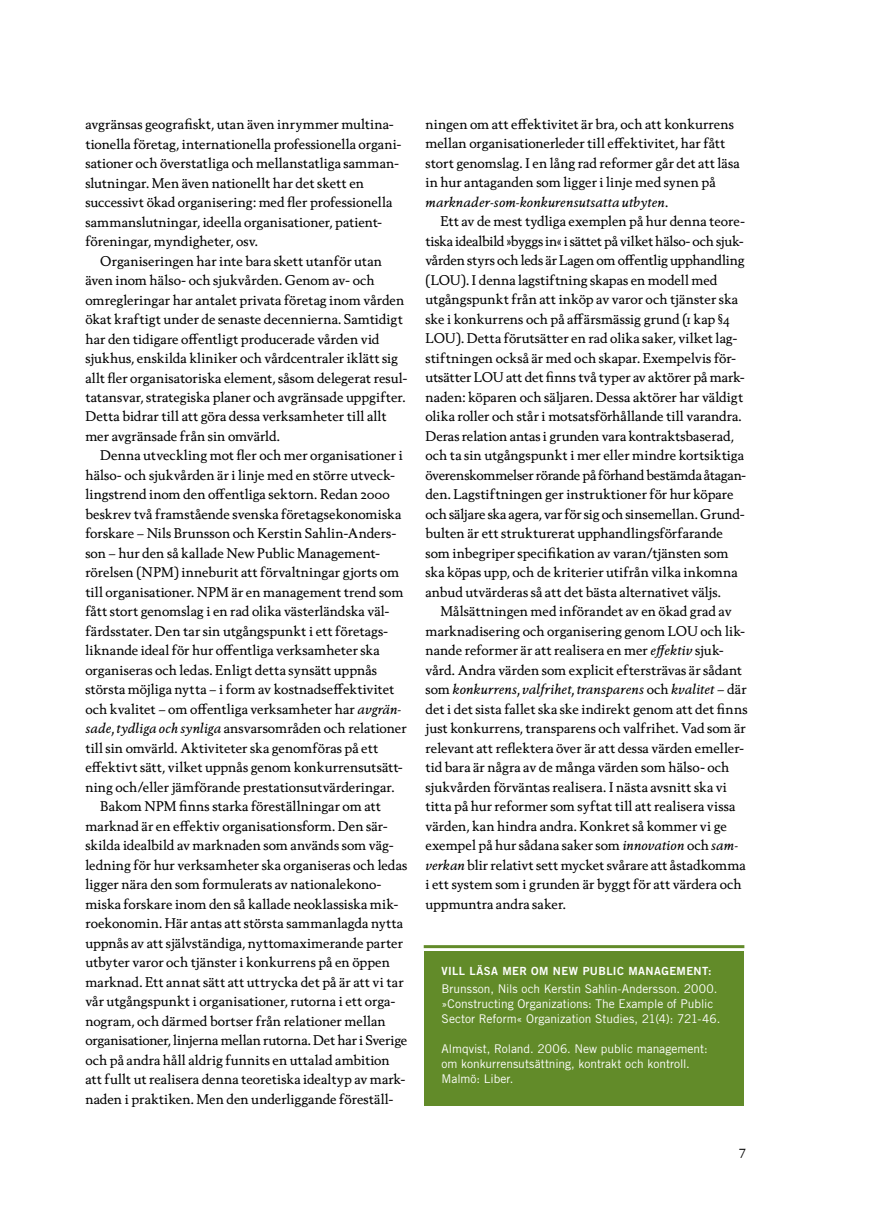
<style>
.page{position:relative;width:872px;height:1212px;background:#fff}
.page>*{position:absolute;margin:0;border:0;box-sizing:border-box;transform-origin:0 0}
.t1{font:13.5px/19.5px "Berling Nova Text Pro";color:#000}
.t2{font:12px/15px "Trade Gothic LT Pro";color:#fff}
.t3{font:11.25px "Trade Gothic LT Pro Bd 2";letter-spacing:.035em;color:#fff}
.s1{font-style:italic}
</style>
<div class="page">
<div style="left:424px;top:951px;width:320px;height:155px;background:#628b29"></div>
<hr style="left:424px;top:945px;width:320px;height:3px;background:#628b29">
<p class="t1" style="left:85px;top:114px;width:318px">avgränsas geografiskt, utan även inrymmer multina&shy;tionella företag, internationella professionella organi&shy;sationer och överstatliga och mellanstatliga samman&shy;slutningar. Men även nationellt har det skett en successivt ökad organisering: med fler professionella sammanslutningar, ideella organisationer, patient&shy;föreningar, myndigheter, osv.</p>
<p class="t1" style="left:85px;top:251px;width:323px;text-indent:15px">Organiseringen har inte bara skett utanför utan även inom hälso- och sjukvården. Genom av- och omregleringar har antalet privata företag inom vården ökat kraftigt under de senaste decennierna. Samtidigt har den tidigare offentligt producerade vården vid sjukhus, enskilda kliniker och vårdcentraler iklätt sig allt fler organisatoriska element, såsom delegerat resul&shy;tatansvar, strategiska planer och avgränsade uppgifter.<br>Detta bidrar till att göra dessa verksamheter till allt mer avgränsade från sin omvärld.</p>
<p class="t1" style="left:100px;top:445px;width:304px">Denna utveckling mot fler och mer organisationer i</p>
<p class="t1" style="left:85px;top:465px;width:311px">hälso- och sjukvården är i linje med en större utveck-</p>
<p class="t1" style="left:85px;top:484px;width:306px">lingstrend inom den offentliga sektorn. Redan 2000</p>
<p class="t1" style="left:85px;top:504px;width:317px">beskrev två framstående svenska företagsekonomiska</p>
<p class="t1" style="left:85px;top:523px;width:312px">forskare – Nils Brunsson och Kerstin Sahlin-Anders-</p>
<p class="t1" style="left:85px;top:543px;width:295px">son – hur den så kallade New Public Management-</p>
<p class="t1" style="left:85px;top:562px;width:315px">rörelsen (NPM) inneburit att förvaltningar gjorts om</p>
<p class="t1" style="left:85px;top:582px;width:320px">till organisationer. NPM är en management trend som</p>
<p class="t1" style="left:85px;top:601px;width:306px">fått stort genomslag i en rad olika västerländska väl-</p>
<p class="t1" style="left:85px;top:621px;width:304px">färdsstater. Den tar sin utgångspunkt i ett företags-</p>
<p class="t1" style="left:85px;top:640px;width:296px">liknande ideal för hur offentliga verksamheter ska</p>
<p class="t1" style="left:85px;top:660px;width:293px">organiseras och ledas. Enligt detta synsätt uppnås</p>
<p class="t1" style="left:85px;top:679px;width:310px">största möjliga nytta – i form av kostnadseffektivitet</p>
<p class="t1" style="left:85px;top:699px;width:317px">och kvalitet – om offentliga verksamheter har <span class="s1">avgrän-</span></p>
<p class="t1" style="left:85px;top:718px;width:323px"><span class="s1">sade, tydliga och synliga</span> ansvarsområden och relationer</p>
<p class="t1" style="left:85px;top:738px;width:294px">till sin omvärld. Aktiviteter ska genomföras på ett</p>
<p class="t1" style="left:85px;top:757px;width:319px">effektivt sätt, vilket uppnås genom konkurrensutsätt-</p>
<p class="t1" style="left:85px;top:777px;width:311px">ning och/eller jämförande prestationsutvärderingar.</p>
<p class="t1" style="left:100px;top:796px;width:282px">Bakom NPM finns starka föreställningar om att</p>
<p class="t1" style="left:85px;top:816px;width:304px">marknad är en effektiv organisationsform. Den sär-</p>
<p class="t1" style="left:85px;top:835px;width:310px">skilda idealbild av marknaden som används som väg-</p>
<p class="t1" style="left:85px;top:855px;width:323px">ledning för hur verksamheter ska organiseras och ledas</p>
<p class="t1" style="left:85px;top:874px;width:298px">ligger nära den som formulerats av nationalekono-</p>
<p class="t1" style="left:85px;top:894px;width:314px">miska forskare inom den så kallade neoklassiska mik-</p>
<p class="t1" style="left:85px;top:913px;width:319px">roekonomin. Här antas att största sammanlagda nytta</p>
<p class="t1" style="left:85px;top:933px;width:319px">uppnås av att självständiga, nyttomaximerande parter</p>
<p class="t1" style="left:85px;top:952px;width:306px">utbyter varor och tjänster i konkurrens på en öppen</p>
<p class="t1" style="left:85px;top:972px;width:320px">marknad. Ett annat sätt att uttrycka det på är att vi tar</p>
<p class="t1" style="left:85px;top:991px;width:311px">vår utgångspunkt i organisationer, rutorna i ett orga-</p>
<p class="t1" style="left:85px;top:1011px;width:302px">nogram, och därmed bortser från relationer mellan</p>
<p class="t1" style="left:85px;top:1030px;width:323px">organisationer, linjerna mellan rutorna. Det har i Sverige</p>
<p class="t1" style="left:85px;top:1050px;width:306px">och på andra håll aldrig funnits en uttalad ambition</p>
<p class="t1" style="left:85px;top:1069px;width:322px">att fullt ut realisera denna teoretiska idealtyp av mark-</p>
<p class="t1" style="left:85px;top:1089px;width:310px">naden i praktiken. Men den underliggande föreställ-</p>
<p class="t1" style="left:425px;top:114px;width:316px">ningen om att effektivitet är bra, och att konkurrens mellan organisationerleder till effektivitet, har fått stort genomslag. I en lång rad reformer går det att läsa in hur antaganden som ligger i linje med synen på <span class="s1">marknader-som-konkurensutsatta utbyten</span>.</p>
<p class="t1" style="left:425px;top:211px;width:322px;text-indent:15px">Ett av de mest tydliga exemplen på hur denna teore&shy;tiska idealbild »byggs in« i sättet på vilket hälso- och sjuk&shy;vården styrs och leds är Lagen om offentlig upphandling (LOU). I denna lagstiftning skapas en modell med utgångspunkt från att inköp av varor och tjänster ska ske i konkurrens och på affärsmässig grund (1 kap §4<br>LOU). Detta förutsätter en rad olika saker, vilket lag&shy;stiftningen också är med och skapar. Exempelvis för&shy;utsätter LOU att det finns två typer av aktörer på mark&shy;naden: köparen och säljaren. Dessa aktörer har väldigt olika roller och står i motsatsförhållande till varandra.<br>Deras relation antas i grunden vara kontraktsbaserad, och ta sin utgångspunkt i mer eller mindre kortsiktiga överenskommelser rörande på förhand bestämda åtagan&shy;den. Lagstiftningen ger instruktioner för hur köpare och säljare ska agera, var för sig och sinsemellan. Grund&shy;bulten är ett strukturerat upphandlingsförfarande som inbegriper specifikation av varan/tjänsten som ska köpas upp, och de kriterier utifrån vilka inkomna anbud utvärderas så att det bästa alternativet väljs.</p>
<p class="t1" style="left:425px;top:601px;width:323px;text-indent:15px">Målsättningen med införandet av en ökad grad av marknadisering och organisering genom LOU och lik&shy;nande reformer är att realisera en mer <span class="s1">effektiv</span> sjuk&shy;vård. Andra värden som explicit eftersträvas är sådant som <span class="s1">konkurrens, valfrihet, transparens</span> och <span class="s1">kvalitet</span> – där det i det sista fallet ska ske indirekt genom att det finns just konkurrens, transparens och valfrihet. Vad som är relevant att reflektera över är att dessa värden emeller&shy;tid bara är några av de många värden som hälso- och sjukvården förväntas realisera. I nästa avsnitt ska vi titta på hur reformer som syftat till att realisera vissa värden, kan hindra andra. Konkret så kommer vi ge exempel på hur sådana saker som <span class="s1">innovation</span> och <span class="s1">sam&shy;verkan</span> blir relativt sett mycket svårare att åstadkomma i ett system som i grunden är byggt för att värdera och uppmuntra andra saker.</p>
<p class="t3" style="left:441px;top:964px;width:271px">VILL LÄSA MER OM NEW PUBLIC MANAGEMENT:</p>
<p class="t2" style="left:441px;top:981px;width:280px">Brunsson, Nils och Kerstin Sahlin-Andersson. 2000. »Constructing Organizations: The Example of Public<br>Sector Reform« Organization Studies, 21(4): 721-46.</p>
<p class="t2" style="left:441px;top:1041px;width:268px">Almqvist, Roland. 2006. New public management: om konkurrensutsättning, kontrakt och kontroll.<br>Malmö: Liber.</p>
<p class="t1" style="left:739px;top:1139px;width:8px">7</p>
</div>
